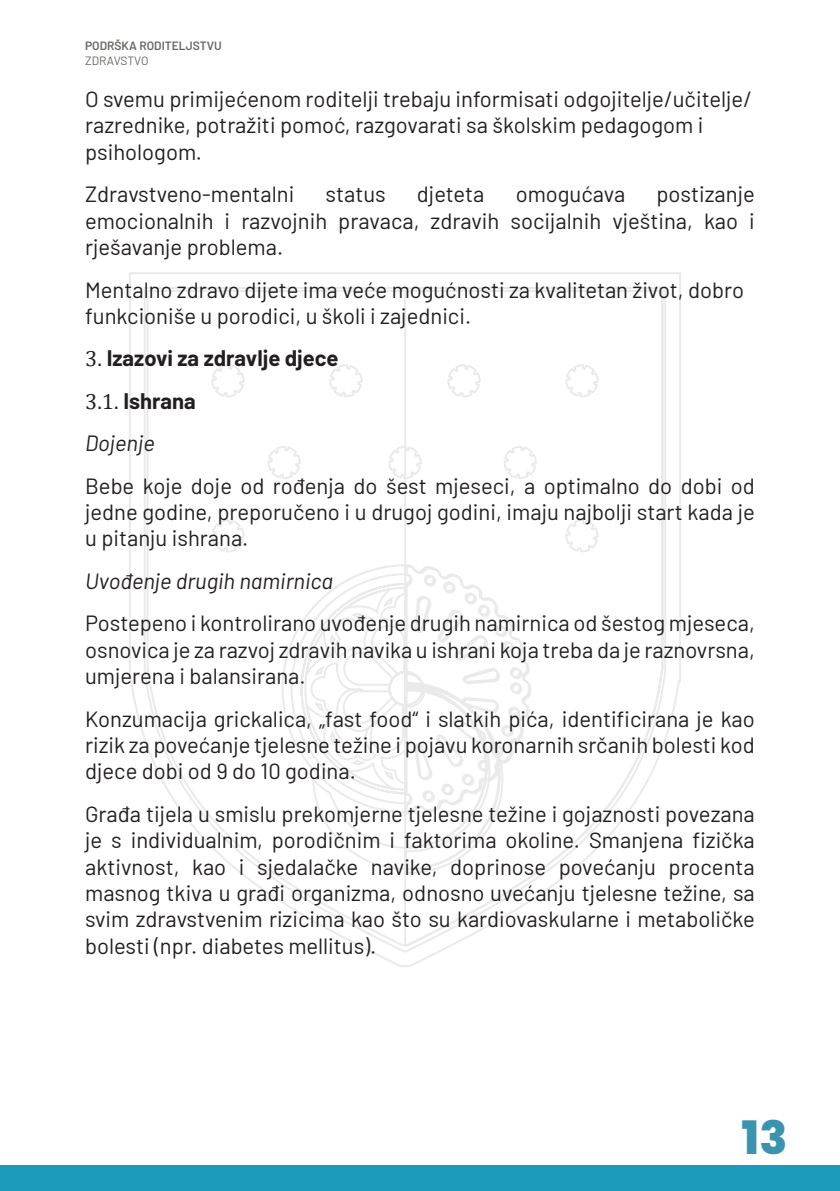
<style>
.page{position:relative;width:840px;height:1191px;background:#fff}
.page>*{position:absolute;margin:0;border:0;box-sizing:border-box;transform-origin:0 0}
.t1{font:800 46px "Poppins";color:#3b94af}
.t2{font:22px/26.4px "Barlow";color:#231f20;text-align:justify}
.t3{font:700 22px "Barlow";color:#231f20}
.t4{font:italic 22px "Barlow";color:#231f20}
.t5{font:600 12px "Barlow";color:#696663}
.t6{font:12px "Barlow";letter-spacing:-.005em;color:#696663}
.s1{font-family:"Cambria";font-weight:400}
</style>
<div class="page">
<div style="left:0;top:1165px;width:839px;height:26px;background:#1b9bb9"></div>
<svg style="left:129px;top:272px;width:552px;height:695px"></svg>
<p class="t5" style="left:85px;top:37px;width:138px">PODRŠKA RODITELJSTVU</p>
<p class="t6" style="left:85px;top:52px;width:65px">ZDRAVSTVO</p>
<p class="t2" style="left:85px;top:84px;width:668px;text-align:left">O svemu primijećenom roditelji trebaju informisati odgojitelje/učitelje/ razrednike, potražiti pomoć, razgovarati sa školskim pedagogom i psihologom.</p>
<p class="t2" style="left:85px;top:179px;width:211px">Zdravstveno-mentalni</p>
<p class="t2" style="left:325px;top:179px;width:62px">status</p>
<p class="t2" style="left:417px;top:179px;width:69px">djeteta</p>
<p class="t2" style="left:515px;top:179px;width:111px">omogućava</p>
<p class="t2" style="left:85px;top:179px;width:670px;text-indent:571px">postizanje emocionalnih i razvojnih pravaca, zdravih socijalnih vještina, kao i rješavanje problema.</p>
<p class="t2" style="left:85px;top:275px;width:660px">Mentalno zdravo dijete ima veće mogućnosti za kvalitetan život, dobro funkcioniše u porodici, u školi i zajednici.</p>
<p class="t3" style="left:85px;top:342px;width:255px"><span class="s1">3.</span> Izazovi za zdravlje djece</p>
<p class="t3" style="left:85px;top:384px;width:112px"><span class="s1">3.1.</span> Ishrana</p>
<p class="t4" style="left:85px;top:427px;width:71px">Dojenje</p>
<p class="t2" style="left:85px;top:471px;width:670px">Bebe koje doje od rođenja do šest mjeseci, a optimalno do dobi od jedne godine, preporučeno i u drugoj godini, imaju najbolji start kada je u pitanju ishrana.</p>
<p class="t4" style="left:85px;top:565px;width:249px">Uvođenje drugih namirnica</p>
<p class="t2" style="left:85px;top:608px;width:670px">Postepeno i kontrolirano uvođenje drugih namirnica od šestog mjeseca, osnovica je za razvoj zdravih navika u ishrani koja treba da je raznovrsna, umjerena i balansirana.</p>
<p class="t2" style="left:85px;top:703px;width:670px">Konzumacija grickalica, „fast food“ i slatkih pića, identificirana je kao rizik za povećanje tjelesne težine i pojavu koronarnih srčanih bolesti kod djece dobi od 9 do 10 godina.</p>
<p class="t2" style="left:85px;top:799px;width:670px">Građa tijela u smislu prekomjerne tjelesne težine i gojaznosti povezana je s individualnim, porodičnim i faktorima okoline. Smanjena fizička aktivnost, kao i sjedalačke navike, doprinose povećanju procenta masnog tkiva u građi organizma, odnosno uvećanju tjelesne težine, sa svim zdravstvenim rizicima kao što su kardiovaskularne i metaboličke bolesti (npr. diabetes mellitus).</p>
<h1 class="t1" style="left:741px;top:1111px;width:47px">13</h1>
</div>
